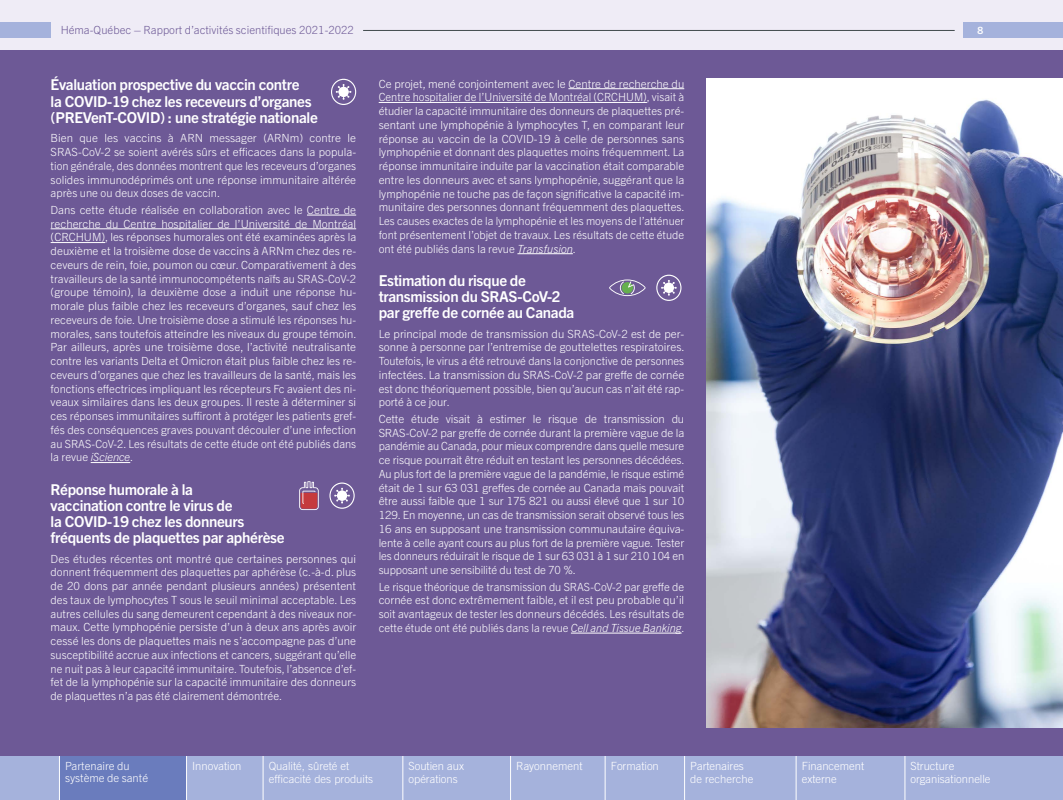
<style>
.page{position:relative;width:1063px;height:800px;background:#fff}
.page>*{position:absolute;margin:0;border:0;box-sizing:border-box;transform-origin:0 0}
.t1{font:700 15px/16.2px "Trade Gothic Next LT Pro";letter-spacing:-.02em;color:#fff}
.t2{font:300 11.25px/13.8px "Trade Gothic Next LT Pro";color:#fff;text-align:justify}
.t3{font:300 11.25px/12.5px "Trade Gothic";color:#fff}
.t4{font:300 11.25px "Trade Gothic Next LT Pro";color:#6d5996}
.t5{font:700 10px "Trade Gothic Next LT Pro";color:#fff}
.s1{font-style:italic}
</style>
<div class="page">
<div style="left:0;top:0;width:1062px;height:50px;background:#efecf6"></div>
<div style="left:962px;top:22px;width:100px;height:16px;background:#a5b2dc"></div>
<div style="left:0;top:22px;width:51px;height:16px;background:#a5b2dc"></div>
<hr style="left:363px;top:30px;width:591px;height:1px;background:#40494c">
<div style="left:0;top:756px;width:1062px;height:44px;background:#a5b2dc"></div>
<div style="left:60px;top:756px;width:126px;height:44px;background:#6a7cbd"></div>
<hr style="left:59px;top:756px;width:1px;height:44px;background:#fff">
<hr style="left:186px;top:756px;width:1px;height:44px;background:#fff">
<hr style="left:263px;top:756px;width:1px;height:44px;background:#fff">
<hr style="left:402px;top:756px;width:1px;height:44px;background:#fff">
<hr style="left:510px;top:756px;width:1px;height:44px;background:#fff">
<hr style="left:605px;top:756px;width:1px;height:44px;background:#fff">
<hr style="left:795px;top:756px;width:1px;height:44px;background:#fff">
<hr style="left:904px;top:756px;width:1px;height:44px;background:#fff">
<hr style="left:684px;top:756px;width:1px;height:44px;background:#fff">
<div style="left:0;top:50px;width:1062px;height:706px;background:#6d5996"></div>
<hr style="left:307px;top:215px;width:49px;height:1px;background:#fff">
<hr style="left:51px;top:229px;width:305px;height:1px;background:#fff">
<hr style="left:51px;top:242px;width:54px;height:1px;background:#fff">
<hr style="left:91px;top:462px;width:39px;height:1px;background:#fff">
<hr style="left:568px;top:88px;width:116px;height:1px;background:#fff">
<hr style="left:379px;top:102px;width:268px;height:1px;background:#fff">
<hr style="left:517px;top:253px;width:56px;height:1px;background:#fff">
<hr style="left:571px;top:633px;width:110px;height:1px;background:#fff">
<img style="left:706px;top:79px;width:356px;height:648px">
<svg style="left:331px;top:79px;width:25px;height:26px"></svg>
<svg style="left:329px;top:483px;width:26px;height:26px"></svg>
<svg style="left:656px;top:275px;width:25px;height:26px"></svg>
<svg style="left:299px;top:481px;width:20px;height:29px"></svg>
<svg style="left:609px;top:280px;width:36px;height:16px"></svg>
<p class="t4" style="left:61px;top:23px;width:295px">Héma-Québec – Rapport d’activités scientifiques 2021-2022</p>
<p class="t5" style="left:977px;top:24px;width:7px">8</p>
<h1 class="t1" style="left:51px;top:76px;width:269px">Évaluation prospective du vaccin contre<br>la COVID-19 chez les receveurs d’organes (PREVenT-COVID) : une stratégie nationale</h1>
<p class="t2" style="left:51px;top:131px;width:307px">Bien que les vaccins à ARN messager (ARNm) contre le SRAS‑CoV‑2 se soient avérés sûrs et efficaces dans la popula‑ tion générale, des données montrent que les receveurs d’organes solides immunodéprimés ont une réponse immunitaire altérée après une ou deux doses de vaccin.</p>
<p class="t2" style="left:51px;top:202px;width:307px">Dans cette étude réalisée en collaboration avec le Centre de recherche du Centre hospitalier de l’Université de Montréal (CRCHUM), les réponses humorales ont été examinées après la deuxième et la troisième dose de vaccins à ARNm chez des re‑ ceveurs de rein, foie, poumon ou cœur. Comparativement à des travailleurs de la santé immunocompétents naïfs au SRAS‑CoV‑2 (groupe témoin), la deuxième dose a induit une réponse hu‑ morale plus faible chez les receveurs d’organes, sauf chez les receveurs de foie. Une troisième dose a stimulé les réponses hu‑ morales, sans toutefois atteindre les niveaux du groupe témoin.<br>Par ailleurs, après une troisième dose, l’activité neutralisante contre les variants Delta et Omicron était plus faible chez les re‑ ceveurs d’organes que chez les travailleurs de la santé, mais les fonctions effectrices impliquant les récepteurs Fc avaient des ni‑ veaux similaires dans les deux groupes. Il reste à déterminer si ces réponses immunitaires suffiront à protéger les patients gref‑ fés des conséquences graves pouvant découler d’une infection au SRAS‑CoV‑2. Les résultats de cette étude ont été publiés dans la revue <span class="s1">iScience</span>.</p>
<h1 class="t1" style="left:51px;top:480px;width:235px">Réponse humorale à la<br>vaccination contre le virus de<br>la COVID-19 chez les donneurs fréquents de plaquettes par aphérèse</h1>
<p class="t2" style="left:51px;top:551px;width:307px">Des études récentes ont montré que certaines personnes qui donnent fréquemment des plaquettes par aphérèse (c.-à-d. plus de 20 dons par année pendant plusieurs années) présentent des taux de lymphocytes T sous le seuil minimal acceptable. Les autres cellules du sang demeurent cependant à des niveaux nor‑ maux. Cette lymphopénie persiste d’un à deux ans après avoir cessé les dons de plaquettes mais ne s’accompagne pas d’une susceptibilité accrue aux infections et cancers, suggérant qu’elle ne nuit pas à leur capacité immunitaire. Toutefois, l’absence d’ef‑ fet de la lymphopénie sur la capacité immunitaire des donneurs de plaquettes n’a pas été clairement démontrée.</p>
<p class="t2" style="left:379px;top:76px;width:307px">Ce projet, mené conjointement avec le Centre de recherche du Centre hospitalier de l’Université de Montréal (CRCHUM), visait à étudier la capacité immunitaire des donneurs de plaquettes pré‑ sentant une lymphopénie à lymphocytes T, en comparant leur réponse au vaccin de la COVID-19 à celle de personnes sans lymphopénie et donnant des plaquettes moins fréquemment. La réponse immunitaire induite par la vaccination était comparable entre les donneurs avec et sans lymphopénie, suggérant que la lymphopénie ne touche pas de façon significative la capacité im‑ munitaire des personnes donnant fréquemment des plaquettes.<br>Les causes exactes de la lymphopénie et les moyens de l’atténuer font présentement l’objet de travaux. Les résultats de cette étude ont été publiés dans la revue <span class="s1">Transfusion</span>.</p>
<h1 class="t1" style="left:379px;top:271px;width:197px">Estimation du risque de transmission du SRAS‑CoV‑2 par greffe de cornée au Canada</h1>
<p class="t2" style="left:379px;top:326px;width:307px">Le principal mode de transmission du SRAS‑CoV‑2 est de per‑ sonne à personne par l’entremise de gouttelettes respiratoires.<br>Toutefois, le virus a été retrouvé dans la conjonctive de personnes infectées. La transmission du SRAS‑CoV‑2 par greffe de cornée est donc théoriquement possible, bien qu’aucun cas n’ait été rap‑ porté à ce jour.</p>
<p class="t2" style="left:379px;top:411px;width:307px">Cette étude visait à estimer le risque de transmission du SRAS‑CoV‑2 par greffe de cornée durant la première vague de la pandémie au Canada, pour mieux comprendre dans quelle mesure ce risque pourrait être réduit en testant les personnes décédées.<br>Au plus fort de la première vague de la pandémie, le risque estimé était de 1 sur 63 031 greffes de cornée au Canada mais pouvait être aussi faible que 1 sur 175 821 ou aussi élevé que 1 sur 10<br>129. En moyenne, un cas de transmission serait observé tous les 16 ans en supposant une transmission communautaire équiva‑ lente à celle ayant cours au plus fort de la première vague. Tester les donneurs réduirait le risque de 1 sur 63 031 à 1 sur 210 104 en supposant une sensibilité du test de 70 %.</p>
<p class="t2" style="left:379px;top:579px;width:307px">Le risque théorique de transmission du SRAS‑CoV‑2 par greffe de cornée est donc extrêmement faible, et il est peu probable qu’il soit avantageux de tester les donneurs décédés. Les résultats de cette étude ont été publiés dans la revue <span class="s1">Cell and Tissue Banking</span>.</p>
<p class="t2" style="left:65px;top:759px;width:85px;line-height:12.5px">Partenaire du système de santé</p>
<p class="t3" style="left:192px;top:760px;width:51px">Innovation</p>
<p class="t3" style="left:269px;top:760px;width:106px">Qualité, sûreté et efficacité des produits</p>
<p class="t3" style="left:408px;top:760px;width:57px">Soutien aux opérations</p>
<p class="t3" style="left:516px;top:760px;width:68px">Rayonnement</p>
<p class="t3" style="left:610px;top:760px;width:50px">Formation</p>
<p class="t3" style="left:801px;top:760px;width:64px">Financement externe</p>
<p class="t3" style="left:910px;top:760px;width:81px">Structure organisationnelle</p>
<p class="t3" style="left:690px;top:760px;width:65px">Partenaires de recherche</p>
</div>
